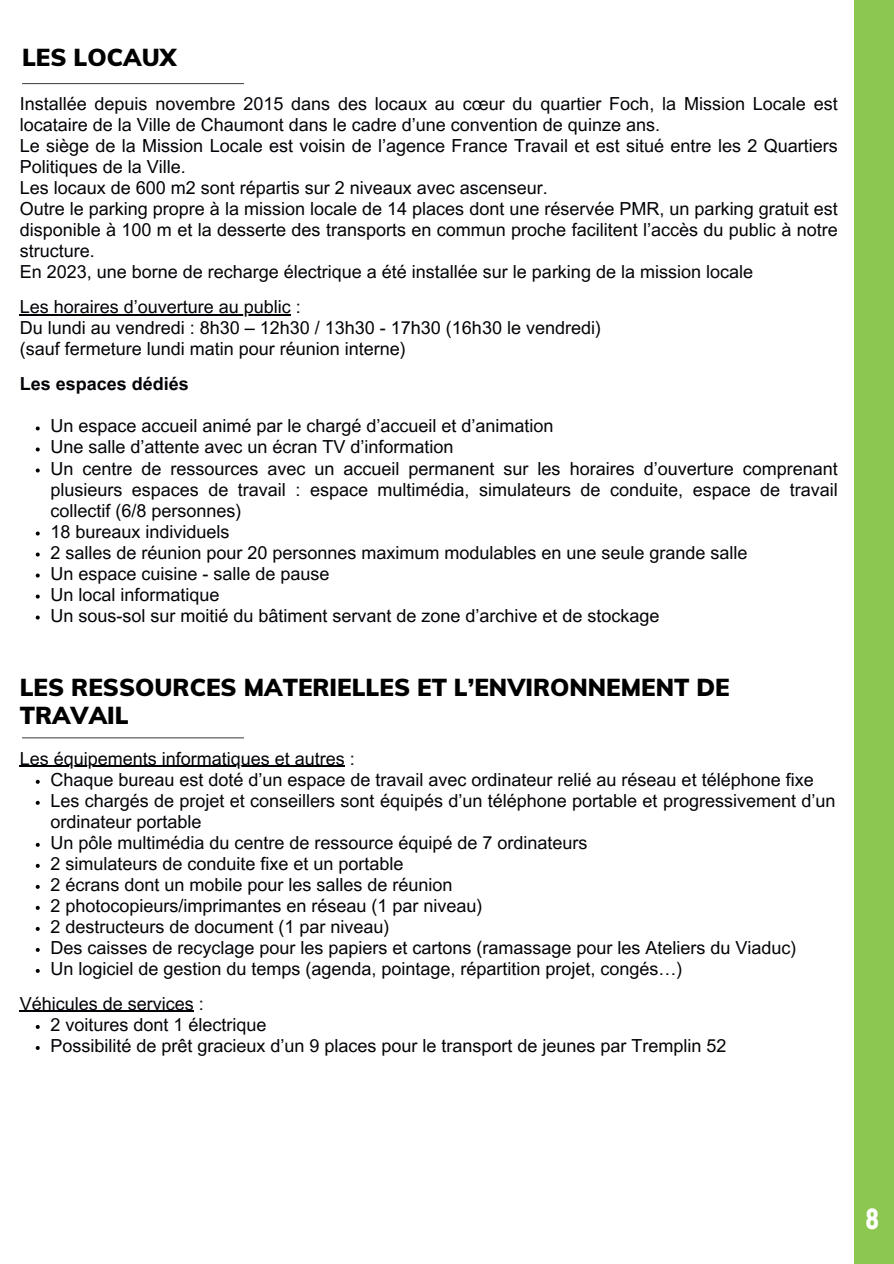
<style>
.page{position:relative;width:894px;height:1264px;background:#fff}
.page>*{position:absolute;margin:0;border:0;box-sizing:border-box;transform-origin:0 0}
.t1{font:900 29.1px "Akrobat";color:#fff}
.t2{font:900 24px/28.2px "Muli";color:#000}
.t3{font:18px/21px "Arial MT Pro";color:#020307}
.t4{font:700 18px "Arial MT Pro";color:#020307}
</style>
<div class="page">
<div style="left:853px;top:0;width:40px;height:1263px;background:#8cc752"></div>
<hr style="left:22px;top:83px;width:222px;height:1px;background:#4d4f51">
<hr style="left:22px;top:737px;width:222px;height:1px;background:#4d4f51">
<hr style="left:20px;top:314px;width:271px;height:1px;background:#020307">
<svg style="left:36px;top:426px;width:4px;height:4px"></svg>
<svg style="left:36px;top:447px;width:4px;height:4px"></svg>
<svg style="left:36px;top:468px;width:4px;height:4px"></svg>
<svg style="left:36px;top:531px;width:4px;height:4px"></svg>
<svg style="left:36px;top:552px;width:4px;height:4px"></svg>
<svg style="left:36px;top:573px;width:4px;height:4px"></svg>
<svg style="left:36px;top:594px;width:4px;height:4px"></svg>
<svg style="left:36px;top:615px;width:4px;height:4px"></svg>
<hr style="left:20px;top:765px;width:325px;height:1px;background:#020307">
<svg style="left:36px;top:779px;width:4px;height:4px"></svg>
<svg style="left:36px;top:800px;width:4px;height:4px"></svg>
<svg style="left:36px;top:842px;width:4px;height:4px"></svg>
<svg style="left:36px;top:863px;width:4px;height:4px"></svg>
<svg style="left:36px;top:884px;width:4px;height:4px"></svg>
<svg style="left:36px;top:905px;width:4px;height:4px"></svg>
<svg style="left:36px;top:926px;width:4px;height:4px"></svg>
<svg style="left:36px;top:947px;width:4px;height:4px"></svg>
<svg style="left:36px;top:968px;width:4px;height:4px"></svg>
<hr style="left:20px;top:1010px;width:174px;height:1px;background:#020307">
<svg style="left:36px;top:1025px;width:4px;height:3px"></svg>
<svg style="left:36px;top:1046px;width:4px;height:3px"></svg>
<h2 class="t2" style="left:22px;top:42px;width:156px">LES LOCAUX</h2>
<p class="t3" style="left:20px;top:94px;width:819px">Installée depuis novembre 2015 dans des locaux au cœur du quartier Foch, la Mission Locale est locataire de la Ville de Chaumont dans le cadre d’une convention de quinze ans.<br>Le siège de la Mission Locale est voisin de l’agence France Travail et est situé entre les 2 Quartiers Politiques de la Ville.<br>Les locaux de 600 m2 sont répartis sur 2 niveaux avec ascenseur.<br>Outre le parking propre à la mission locale de 14 places dont une réservée PMR, un parking gratuit est disponible à 100 m et la desserte des transports en commun proche facilitent l’accès du public à notre structure.<br>En 2023, une borne de recharge électrique a été installée sur le parking de la mission locale</p>
<p class="t3" style="left:20px;top:297px;width:582px">Les horaires d’ouverture au public :<br>Du lundi au vendredi : 8h30 – 12h30 / 13h30 - 17h30 (16h30 le vendredi) (sauf fermeture lundi matin pour réunion interne)</p>
<p class="t4" style="left:20px;top:373px;width:170px">Les espaces dédiés</p>
<p class="t3" style="left:50px;top:416px;width:788px">Un espace accueil animé par le chargé d’accueil et d’animation<br>Une salle d’attente avec un écran TV d’information<br>Un centre de ressources avec un accueil permanent sur les horaires d’ouverture comprenant plusieurs espaces de travail : espace multimédia, simulateurs de conduite, espace de travail collectif (6/8 personnes)<br>18 bureaux individuels<br>2 salles de réunion pour 20 personnes maximum modulables en une seule grande salle<br>Un espace cuisine - salle de pause<br>Un local informatique<br>Un sous-sol sur moitié du bâtiment servant de zone d’archive et de stockage</p>
<h2 class="t2" style="left:20px;top:671px;width:711px">LES RESSOURCES MATERIELLES ET L’ENVIRONNEMENT DE<br>TRAVAIL</h2>
<p class="t3" style="left:50px;top:749px;width:786px;text-indent:-31px">Les équipements informatiques et autres :<br>Chaque bureau est doté d’un espace de travail avec ordinateur relié au réseau et téléphone fixe Les chargés de projet et conseillers sont équipés d’un téléphone portable et progressivement d’un ordinateur portable<br>Un pôle multimédia du centre de ressource équipé de 7 ordinateurs<br>2 simulateurs de conduite fixe et un portable<br>2 écrans dont un mobile pour les salles de réunion<br>2 photocopieurs/imprimantes en réseau (1 par niveau)<br>2 destructeurs de document (1 par niveau)<br>Des caisses de recyclage pour les papiers et cartons (ramassage pour les Ateliers du Viaduc)<br>Un logiciel de gestion du temps (agenda, pointage, répartition projet, congés…)</p>
<p class="t3" style="left:50px;top:994px;width:677px;text-indent:-31px">Véhicules de services :<br>2 voitures dont 1 électrique<br>Possibilité de prêt gracieux d’un 9 places pour le transport de jeunes par Tremplin 52</p>
<h1 class="t1" style="left:865px;top:1199px;width:15px">8</h1>
</div>
